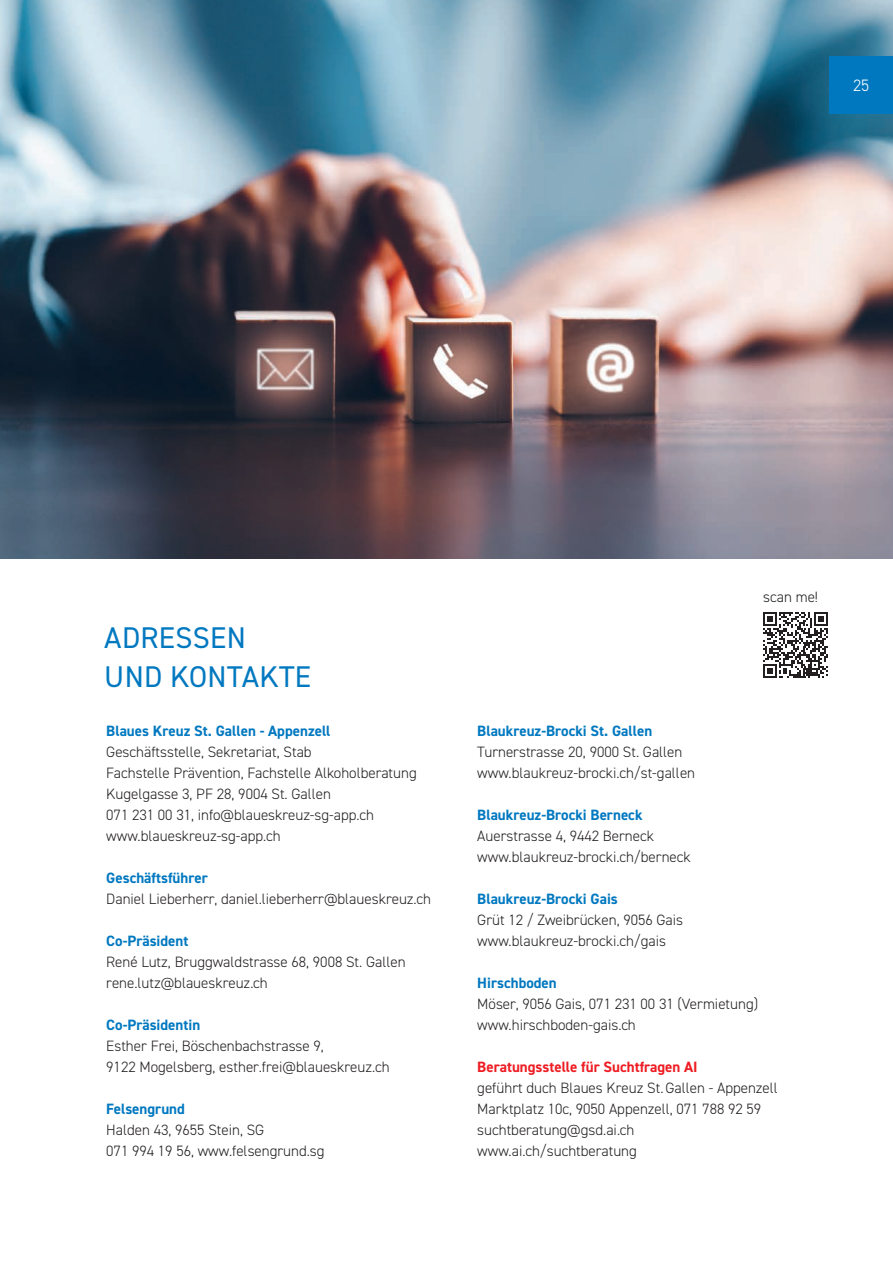
<style>
.page{position:relative;width:893px;height:1263px;background:#fff}
.page>*{position:absolute;margin:0;border:0;box-sizing:border-box;transform-origin:0 0}
.t1{font:30px "DIN2014";letter-spacing:.01em;color:#0078c0}
.t2{font:300 16.5px "DIN2014";color:#fff}
.Fliesstext{font:300 15px "DIN2014";color:#231f20}
.Zwischentitel{font:700 15px "DIN2014";color:#0078c0}
.Zwischentitel-2{font:700 15px "DIN2014";color:#ee1d23}
</style>
<div class="page">
<img style="left:0;top:0;width:893px;height:559px">
<div style="left:829px;top:56px;width:64px;height:57px;background:#0078c0"></div>
<svg style="left:763px;top:612px;width:65px;height:66px"></svg>
<p class="t2" style="left:853px;top:75px;width:18px">25</p>
<p class="t1" style="left:104px;top:619px;width:143px">ADRESSEN</p>
<p class="t1" style="left:104px;top:658px;width:208px">UND KONTAKTE</p>
<p class="Zwischentitel" style="left:106px;top:721px;width:226px">Blaues Kreuz St. Gallen - Appenzell</p>
<p class="Fliesstext" style="left:106px;top:742px;width:207px">Geschäftsstelle, Sekretariat, Stab</p>
<p class="Fliesstext" style="left:106px;top:763px;width:312px">Fachstelle Prävention, Fachstelle Alkoholberatung</p>
<p class="Fliesstext" style="left:106px;top:784px;width:226px">Kugelgasse 3, PF 28, 9004 St. Gallen</p>
<p class="Fliesstext" style="left:106px;top:805px;width:269px">071 231 00 31, info@blaueskreuz-sg-app.ch</p>
<p class="Fliesstext" style="left:106px;top:826px;width:176px">www.blaueskreuz-sg-app.ch</p>
<p class="Zwischentitel" style="left:106px;top:868px;width:103px">Geschäftsführer</p>
<p class="Fliesstext" style="left:106px;top:889px;width:326px">Daniel Lieberherr, daniel.lieberherr@blaueskreuz.ch</p>
<p class="Zwischentitel" style="left:106px;top:931px;width:84px">Co-Präsident</p>
<p class="Fliesstext" style="left:106px;top:952px;width:301px">René Lutz, Bruggwaldstrasse 68, 9008 St. Gallen</p>
<p class="Fliesstext" style="left:106px;top:973px;width:163px">rene.lutz@blaueskreuz.ch</p>
<p class="Zwischentitel" style="left:106px;top:1015px;width:95px">Co-Präsidentin</p>
<p class="Fliesstext" style="left:106px;top:1036px;width:219px">Esther Frei, Böschenbachstrasse 9,</p>
<p class="Fliesstext" style="left:106px;top:1057px;width:285px">9122 Mogelsberg, esther.frei@blaueskreuz.ch</p>
<p class="Zwischentitel" style="left:106px;top:1099px;width:80px">Felsengrund</p>
<p class="Fliesstext" style="left:106px;top:1120px;width:160px">Halden 43, 9655 Stein, SG</p>
<p class="Fliesstext" style="left:106px;top:1141px;width:220px">071 994 19 56, www.felsengrund.sg</p>
<p class="Fliesstext" style="left:763px;top:588px;width:56px">scan me!</p>
<p class="Zwischentitel" style="left:477px;top:721px;width:176px">Blaukreuz-Brocki St. Gallen</p>
<p class="Fliesstext" style="left:477px;top:742px;width:207px">Turnerstrasse 20, 9000 St. Gallen</p>
<p class="Fliesstext" style="left:477px;top:763px;width:219px">www.blaukreuz-brocki.ch/st-gallen</p>
<p class="Zwischentitel" style="left:477px;top:805px;width:167px">Blaukreuz-Brocki Berneck</p>
<p class="Fliesstext" style="left:477px;top:826px;width:178px">Auerstrasse 4, 9442 Berneck</p>
<p class="Fliesstext" style="left:477px;top:847px;width:215px">www.blaukreuz-brocki.ch/berneck</p>
<p class="Zwischentitel" style="left:477px;top:889px;width:142px">Blaukreuz-Brocki Gais</p>
<p class="Fliesstext" style="left:477px;top:910px;width:207px">Grüt 12 / Zweibrücken, 9056 Gais</p>
<p class="Fliesstext" style="left:477px;top:931px;width:190px">www.blaukreuz-brocki.ch/gais</p>
<p class="Zwischentitel" style="left:477px;top:973px;width:81px">Hirschboden</p>
<p class="Fliesstext" style="left:477px;top:994px;width:282px">Möser, 9056 Gais, 071 231 00 31 (Vermietung)</p>
<p class="Fliesstext" style="left:477px;top:1015px;width:160px">www.hirschboden-gais.ch</p>
<p class="Zwischentitel-2" style="left:477px;top:1057px;width:222px">Beratungsstelle für Suchtfragen AI</p>
<p class="Fliesstext" style="left:477px;top:1078px;width:302px">geführt duch Blaues Kreuz St.Gallen - Appenzell</p>
<p class="Fliesstext" style="left:477px;top:1099px;width:285px">Marktplatz 10c, 9050 Appenzell, 071 788 92 59</p>
<p class="Fliesstext" style="left:477px;top:1120px;width:159px">suchtberatung@gsd.ai.ch</p>
<p class="Fliesstext" style="left:477px;top:1141px;width:161px">www.ai.ch/suchtberatung</p>
</div>
